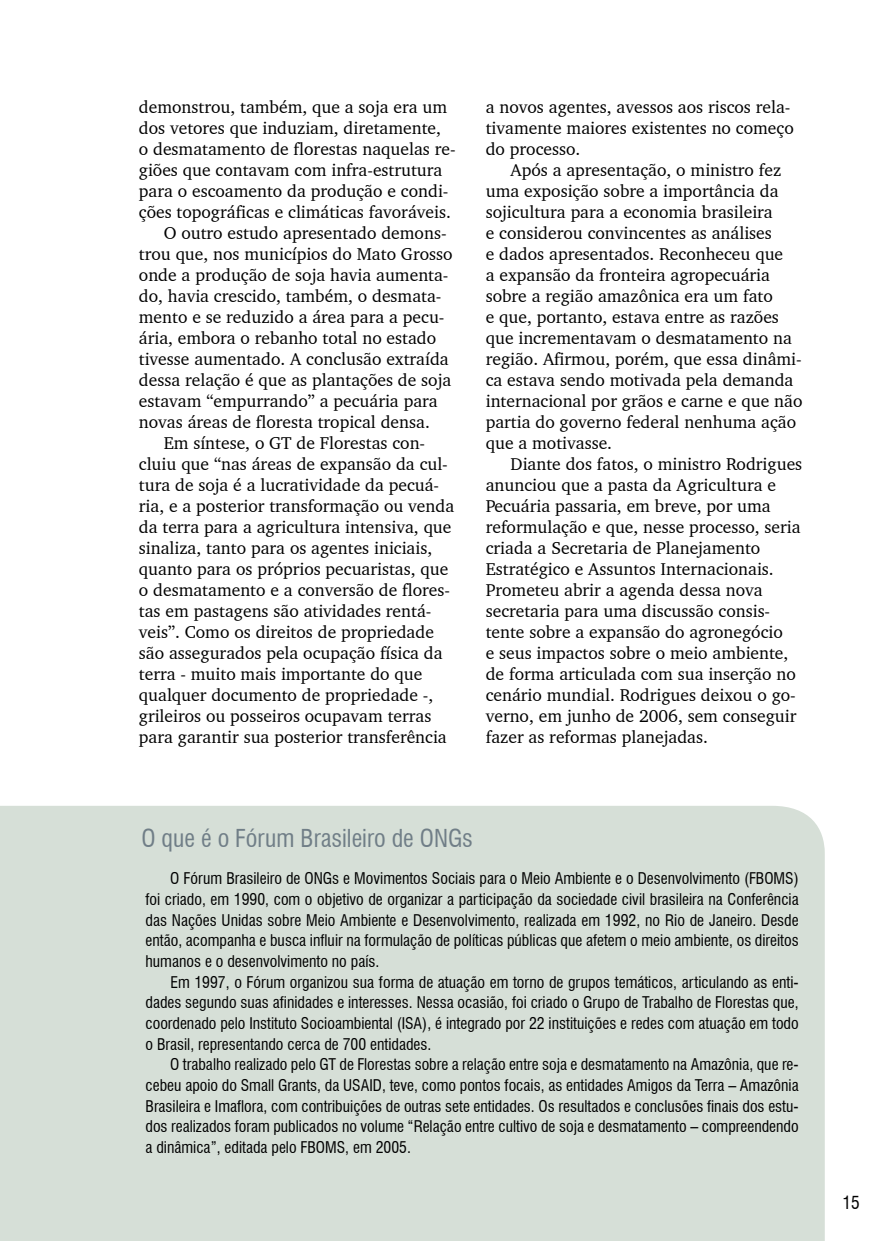
<style>
.page{position:relative;width:893px;height:1241px;background:#fff}
.page>*{position:absolute;margin:0;border:0;box-sizing:border-box;transform-origin:0 0}
.t1{font:condensed 24.15px "Swiss 721 BT";color:#707e87}
.t2{font:17.5px/21px "Charter BT";color:#000}
.t3{font:condensed 17.5px "Swiss 721 BT";color:#000}
.t4{font:condensed 15.75px/20.7px "Swiss 721 BT";color:#000;text-align:justify}
</style>
<div class="page">
<div style="left:0;top:806px;width:825px;height:434px;background:#d6dfd7"></div>
<p class="t2" style="left:139px;top:96px;width:310px">demonstrou, também, que a soja era um</p>
<p class="t2" style="left:139px;top:117px;width:304px">dos vetores que induziam, diretamente,</p>
<p class="t2" style="left:139px;top:138px;width:318px">o desmatamento de florestas naquelas re-</p>
<p class="t2" style="left:139px;top:159px;width:305px">giões que contavam com infra-estrutura</p>
<p class="t2" style="left:139px;top:180px;width:311px">para o escoamento da produção e condi-</p>
<p class="t2" style="left:139px;top:201px;width:313px">ções topográficas e climáticas favoráveis.</p>
<p class="t2" style="left:164px;top:222px;width:284px">O outro estudo apresentado demons-</p>
<p class="t2" style="left:139px;top:243px;width:315px">trou que, nos municípios do Mato Grosso</p>
<p class="t2" style="left:139px;top:264px;width:311px">onde a produção de soja havia aumenta-</p>
<p class="t2" style="left:139px;top:285px;width:304px">do, havia crescido, também, o desmata-</p>
<p class="t2" style="left:139px;top:306px;width:307px">mento e se reduzido a área para a pecu-</p>
<p class="t2" style="left:139px;top:327px;width:299px">ária, embora o rebanho total no estado</p>
<p class="t2" style="left:139px;top:348px;width:311px">tivesse aumentado. A conclusão extraída</p>
<p class="t2" style="left:139px;top:369px;width:314px">dessa relação é que as plantações de soja</p>
<p class="t2" style="left:139px;top:390px;width:300px">estavam “empurrando” a pecuária para</p>
<p class="t2" style="left:139px;top:411px;width:292px">novas áreas de floresta tropical densa.</p>
<p class="t2" style="left:164px;top:432px;width:263px">Em síntese, o GT de Florestas con-</p>
<p class="t2" style="left:139px;top:453px;width:310px">cluiu que “nas áreas de expansão da cul-</p>
<p class="t2" style="left:139px;top:474px;width:302px">tura de soja é a lucratividade da pecuá-</p>
<p class="t2" style="left:139px;top:495px;width:317px">ria, e a posterior transformação ou venda</p>
<p class="t2" style="left:139px;top:516px;width:314px">da terra para a agricultura intensiva, que</p>
<p class="t2" style="left:139px;top:537px;width:295px">sinaliza, tanto para os agentes iniciais,</p>
<p class="t2" style="left:139px;top:558px;width:311px">quanto para os próprios pecuaristas, que</p>
<p class="t2" style="left:139px;top:579px;width:313px">o desmatamento e a conversão de flores-</p>
<p class="t2" style="left:139px;top:600px;width:294px">tas em pastagens são atividades rentá-</p>
<p class="t2" style="left:139px;top:621px;width:297px">veis”. Como os direitos de propriedade</p>
<p class="t2" style="left:139px;top:642px;width:305px">são assegurados pela ocupação física da</p>
<p class="t2" style="left:139px;top:663px;width:285px">terra - muito mais importante do que</p>
<p class="t2" style="left:139px;top:684px;width:296px">qualquer documento de propriedade -,</p>
<p class="t2" style="left:139px;top:705px;width:294px">grileiros ou posseiros ocupavam terras</p>
<p class="t2" style="left:139px;top:726px;width:309px">para garantir sua posterior transferência</p>
<p class="t2" style="left:486px;top:96px;width:309px">a novos agentes, avessos aos riscos rela&shy;tivamente maiores existentes no começo do processo.</p>
<p class="t2" style="left:486px;top:159px;width:318px;text-indent:25px">Após a apresentação, o ministro fez uma exposição sobre a importância da sojicultura para a economia brasileira<br>e considerou convincentes as análises<br>e dados apresentados. Reconheceu que<br>a expansão da fronteira agropecuária sobre a região amazônica era um fato<br>e que, portanto, estava entre as razões que incrementavam o desmatamento na região. Afirmou, porém, que essa dinâmi&shy;ca estava sendo motivada pela demanda internacional por grãos e carne e que não partia do governo federal nenhuma ação que a motivasse.</p>
<p class="t2" style="left:486px;top:453px;width:318px;text-indent:25px">Diante dos fatos, o ministro Rodrigues anunciou que a pasta da Agricultura e Pecuária passaria, em breve, por uma reformulação e que, nesse processo, seria criada a Secretaria de Planejamento Estratégico e Assuntos Internacionais.<br>Prometeu abrir a agenda dessa nova secretaria para uma discussão consis&shy;tente sobre a expansão do agronegócio<br>e seus impactos sobre o meio ambiente, de forma articulada com sua inserção no cenário mundial. Rodrigues deixou o go&shy;verno, em junho de 2006, sem conseguir fazer as reformas planejadas.</p>
<h1 class="t1" style="left:141px;top:823px;width:333px">O que é o Fórum Brasileiro de ONGs</h1>
<p class="t4" style="left:146px;top:868px;width:655px;text-indent:25px">O Fórum Brasileiro de ONGs e Movimentos Sociais para o Meio Ambiente e o Desenvolvimento (FBOMS) foi criado, em 1990, com o objetivo de organizar a participação da sociedade civil brasileira na Conferência das Nações Unidas sobre Meio Ambiente e Desenvolvimento, realizada em 1992, no Rio de Janeiro. Desde então, acompanha e busca influir na formulação de políticas públicas que afetem o meio ambiente, os direitos humanos e o desenvolvimento no país.</p>
<p class="t4" style="left:146px;top:971px;width:655px;text-indent:25px">Em 1997, o Fórum organizou sua forma de atuação em torno de grupos temáticos, articulando as enti&shy;dades segundo suas afinidades e interesses. Nessa ocasião, foi criado o Grupo de Trabalho de Florestas que, coordenado pelo Instituto Socioambiental (ISA), é integrado por 22 instituições e redes com atuação em todo o Brasil, representando cerca de 700 entidades.</p>
<p class="t4" style="left:146px;top:1054px;width:655px;text-indent:25px">O trabalho realizado pelo GT de Florestas sobre a relação entre soja e desmatamento na Amazônia, que re&shy;cebeu apoio do Small Grants, da USAID, teve, como pontos focais, as entidades Amigos da Terra – Amazônia Brasileira e Imaflora, com contribuições de outras sete entidades. Os resultados e conclusões finais dos estu&shy;dos realizados foram publicados no volume “Relação entre cultivo de soja e desmatamento – compreendendo a dinâmica”, editada pelo FBOMS, em 2005.</p>
<p class="t3" style="left:843px;top:1191px;width:17px">15</p>
</div>
